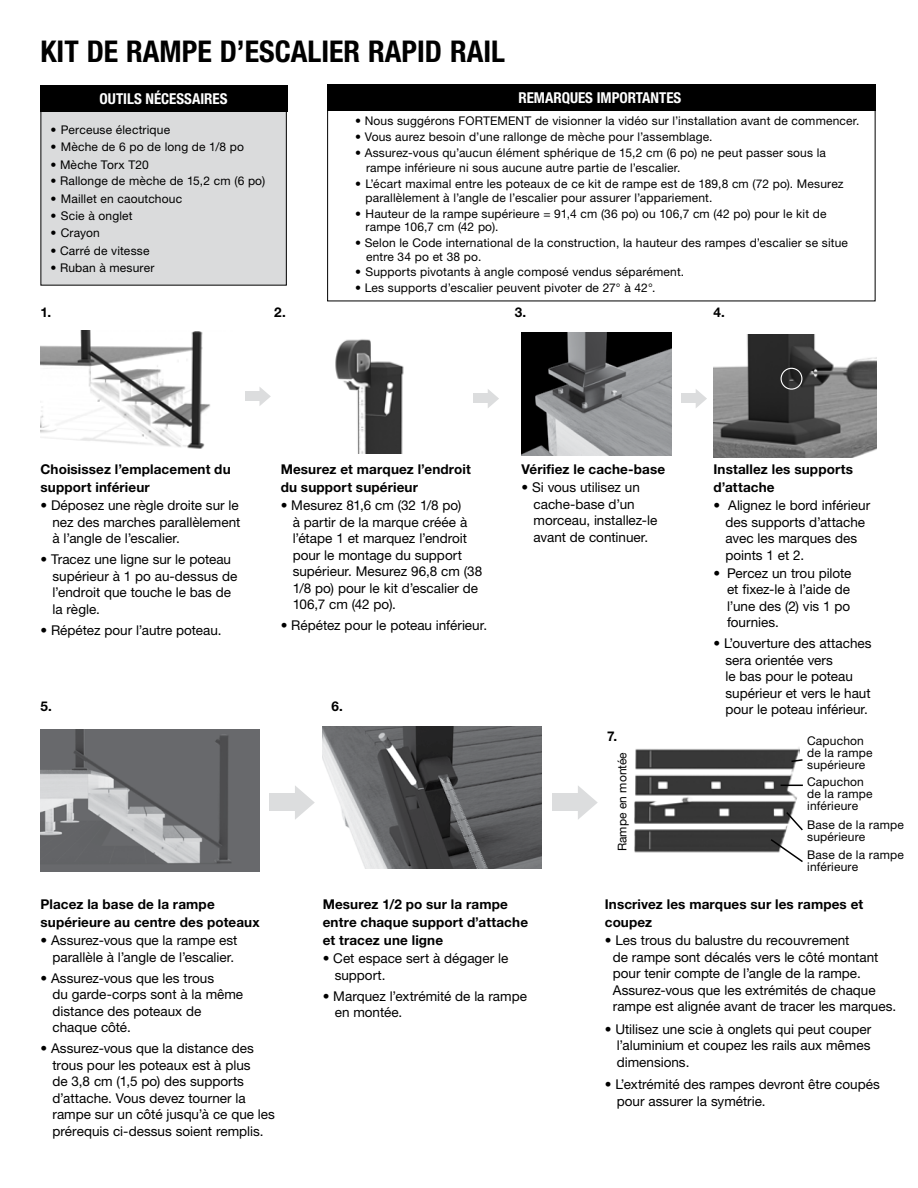
<style>
.page{position:relative;width:918px;height:1188px;background:#fff}
.page>*{position:absolute;margin:0;border:0;box-sizing:border-box;transform-origin:0 0}
.t1{font:700 condensed 30px "Helvetica Neue LT Std";color:#000}
.t2{font:700 condensed 15px "Helvetica Neue LT Std";color:#fff}
.t3{font:13.5px/16.5px "Helvetica Neue LT Std";color:#000}
.t4{font:700 13.5px/18px "Helvetica Neue LT Std";letter-spacing:.01em;color:#000}
.t5{font:12px/12px "Helvetica Neue LT Std";letter-spacing:.015em;color:#000}
</style>
<div class="page">
<div style="left:327px;top:84px;width:549px;height:27px;background:#000"></div>
<div style="left:41px;top:100px;width:245px;height:185px;background:#dadbdc"></div>
<div style="left:40px;top:85px;width:248px;height:27px;background:#000"></div>
<img style="left:40px;top:330px;width:170px;height:119px">
<img style="left:335px;top:339px;width:69px;height:114px">
<div style="left:245px;top:391px;width:16px;height:10px;background:#dcddde"></div>
<svg style="left:259px;top:387px;width:12px;height:19px"></svg>
<div style="left:473px;top:394px;width:16px;height:9px;background:#dcddde"></div>
<svg style="left:488px;top:389px;width:11px;height:19px"></svg>
<div style="left:681px;top:394px;width:16px;height:9px;background:#dcddde"></div>
<svg style="left:696px;top:389px;width:11px;height:19px"></svg>
<div style="left:269px;top:794px;width:28px;height:17px;background:#dcddde"></div>
<svg style="left:295px;top:786px;width:20px;height:34px"></svg>
<div style="left:552px;top:794px;width:28px;height:17px;background:#dcddde"></div>
<svg style="left:578px;top:786px;width:20px;height:33px"></svg>
<img style="left:714px;top:334px;width:163px;height:123px">
<div style="left:781px;top:368px;width:21px;height:22px;border:1px solid #fff;border-radius:50%"></div>
<img style="left:634px;top:747px;width:166px;height:106px">
<img style="left:522px;top:333px;width:149px;height:122px">
<img style="left:323px;top:726px;width:218px;height:143px">
<img style="left:40px;top:729px;width:219px;height:143px">
<svg style="left:769px;top:838px;width:34px;height:24px"></svg>
<svg style="left:785px;top:810px;width:18px;height:22px"></svg>
<svg style="left:781px;top:785px;width:22px;height:1px"></svg>
<svg style="left:790px;top:758px;width:13px;height:5px"></svg>
<h1 class="t1" style="left:40px;top:33px;width:466px">KIT DE RAMPE D’ESCALIER RAPID RAIL</h1>
<p class="t2" style="left:100px;top:89px;width:130px">OUTILS NÉCESSAIRES</p>
<p class="t5" style="left:50px;top:123px;width:121px">• Perceuse électrique</p>
<p class="t5" style="left:50px;top:141px;width:195px">• Mèche de 6 po de long de 1/8 po</p>
<p class="t5" style="left:50px;top:158px;width:100px">• Mèche Torx T20</p>
<p class="t5" style="left:50px;top:175px;width:216px">• Rallonge de mèche de 15,2 cm (6 po)</p>
<p class="t5" style="left:50px;top:192px;width:133px">• Maillet en caoutchouc</p>
<p class="t5" style="left:50px;top:210px;width:84px">• Scie à onglet</p>
<p class="t5" style="left:50px;top:227px;width:51px">• Crayon</p>
<p class="t5" style="left:50px;top:244px;width:101px">• Carré de vitesse</p>
<p class="t5" style="left:50px;top:262px;width:106px">• Ruban à mesurer</p>
<p class="t2" style="left:518px;top:89px;width:165px">REMARQUES IMPORTANTES</p>
<p class="t5" style="left:355px;top:114px;width:506px">• Nous suggérons FORTEMENT de visionner la vidéo sur l’installation avant de commencer.</p>
<p class="t5" style="left:355px;top:130px;width:359px">• Vous aurez besoin d’une rallonge de mèche pour l’assemblage.</p>
<p class="t5" style="left:366px;top:145px;width:461px;line-height:15px;text-indent:-11px">• Assurez-vous qu’aucun élément sphérique de 15,2 cm (6 po) ne peut passer sous la rampe inférieure ni sous aucune autre partie de l’escalier.</p>
<p class="t5" style="left:366px;top:177px;width:480px;line-height:13.5px;text-indent:-10px">• L’écart maximal entre les poteaux de ce kit de rampe est de 189,8 cm (72 po). Mesurez parallèlement à l’angle de l’escalier pour assurer l’appariement.</p>
<p class="t5" style="left:366px;top:206px;width:463px;line-height:13.5px;text-indent:-10px">• Hauteur de la rampe supérieure = 91,4 cm (36 po) ou 106,7 cm (42 po) pour le kit de rampe 106,7 cm (42 po).</p>
<p class="t5" style="left:366px;top:236px;width:484px;line-height:13.5px;text-indent:-11px">• Selon le Code international de la construction, la hauteur des rampes d’escalier se situe entre 34 po et 38 po.</p>
<p class="t5" style="left:355px;top:266px;width:331px">• Supports pivotants à angle composé vendus séparément.</p>
<p class="t5" style="left:355px;top:282px;width:302px">• Les supports d’escalier peuvent pivoter de 27° à 42°.</p>
<p class="t4" style="left:40px;top:303px;width:12px">1.</p>
<p class="t4" style="left:274px;top:303px;width:13px">2.</p>
<p class="t4" style="left:515px;top:303px;width:13px">3.</p>
<p class="t4" style="left:713px;top:303px;width:13px">4.</p>
<p class="t4" style="left:40px;top:460px;width:192px">Choisissez l’emplacement du support inférieur</p>
<p class="t3" style="left:52px;top:497px;width:189px;text-indent:-12px">• Déposez une règle droite sur le nez des marches parallèlement à l’angle de l’escalier.</p>
<p class="t3" style="left:52px;top:551px;width:186px;text-indent:-12px">• Tracez une ligne sur le poteau supérieur à 1 po au-dessus de l’endroit que touche le bas de la règle.</p>
<p class="t3" style="left:40px;top:622px;width:183px">• Répétez pour l’autre poteau.</p>
<p class="t4" style="left:281px;top:460px;width:192px">Mesurez et marquez l’endroit du support supérieur</p>
<p class="t3" style="left:293px;top:497px;width:191px;text-indent:-12px">• Mesurez 81,6 cm (32 1/8 po)<br>à partir de la marque créée à l’étape 1 et marquez l’endroit pour le montage du support supérieur. Mesurez 96,8 cm (38<br>1/8 po) pour le kit d’escalier de<br>106,7 cm (42 po).</p>
<p class="t3" style="left:281px;top:617px;width:208px">• Répétez pour le poteau inférieur.</p>
<p class="t4" style="left:40px;top:697px;width:13px">5.</p>
<p class="t4" style="left:332px;top:697px;width:13px">6.</p>
<p class="t4" style="left:522px;top:460px;width:145px">Vérifiez le cache-base</p>
<p class="t3" style="left:534px;top:479px;width:125px;text-indent:-12px">• Si vous utilisez un cache-base d’un morceau, installez-le avant de continuer.</p>
<p class="t4" style="left:607px;top:726px;width:12px">7.</p>
<p class="t5" style="left:616px;top:851px;width:101px;rotate:-90deg">Rampe en montée</p>
<p class="t4" style="left:714px;top:460px;width:141px">Installez les supports d’attache</p>
<p class="t3" style="left:726px;top:497px;width:146px;text-indent:-12px">• Alignez le bord inférieur des supports d’attache avec les marques des points 1 et 2.</p>
<p class="t3" style="left:727px;top:564px;width:126px;text-align:justify;text-indent:-14px">• Percez un trou pilote et fixez-le à l’aide de l’une des (2) vis 1 po fournies.</p>
<p class="t3" style="left:726px;top:635px;width:148px;text-indent:-12px">• L’ouverture des attaches sera orientée vers<br>le bas pour le poteau supérieur et vers le haut pour le poteau inférieur.</p>
<p class="t5" style="left:807px;top:735px;width:67px">Capuchon de la rampe supérieure</p>
<p class="t5" style="left:807px;top:775px;width:67px">Capuchon de la rampe inférieure</p>
<p class="t5" style="left:807px;top:818px;width:98px">Base de la rampe supérieure</p>
<p class="t5" style="left:807px;top:849px;width:98px">Base de la rampe inférieure</p>
<p class="t4" style="left:40px;top:895px;width:221px">Placez la base de la rampe supérieure au centre des poteaux</p>
<p class="t3" style="left:40px;top:932px;width:199px;text-align:right">• Assurez-vous que la rampe est parallèle à l’angle de l’escalier.</p>
<p class="t3" style="left:52px;top:969px;width:192px;text-indent:-12px">• Assurez-vous que les trous<br>du garde-corps sont à la même distance des poteaux de chaque côté.</p>
<p class="t3" style="left:52px;top:1040px;width:224px;text-indent:-12px">• Assurez-vous que la distance des trous pour les poteaux est à plus<br>de 3,8 cm (1,5 po) des supports d’attache. Vous devez tourner la rampe sur un côté jusqu’à ce que les prérequis ci-dessus soient remplis.</p>
<p class="t4" style="left:323px;top:895px;width:207px">Mesurez 1/2 po sur la rampe entre chaque support d’attache et tracez une ligne</p>
<p class="t3" style="left:335px;top:950px;width:175px;text-indent:-12px">• Cet espace sert à dégager le support.</p>
<p class="t3" style="left:335px;top:987px;width:194px;text-indent:-12px">• Marquez l’extrémité de la rampe en montée.</p>
<p class="t4" style="left:605px;top:895px;width:260px">Inscrivez les marques sur les rampes et coupez</p>
<p class="t3" style="left:613px;top:932px;width:285px;text-indent:-8px">• Les trous du balustre du recouvrement<br>de rampe sont décalés vers le côté montant pour tenir compte de l’angle de la rampe.<br>Assurez-vous que les extrémités de chaque rampe est alignée avant de tracer les marques.</p>
<p class="t3" style="left:617px;top:1020px;width:256px;text-align:justify;text-indent:-12px">• Utilisez une scie à onglets qui peut couper l’aluminium et coupez les rails aux mêmes dimensions.</p>
<p class="t3" style="left:617px;top:1076px;width:264px;text-indent:-12px">• L’extrémité des rampes devront être coupés pour assurer la symétrie.</p>
</div>
